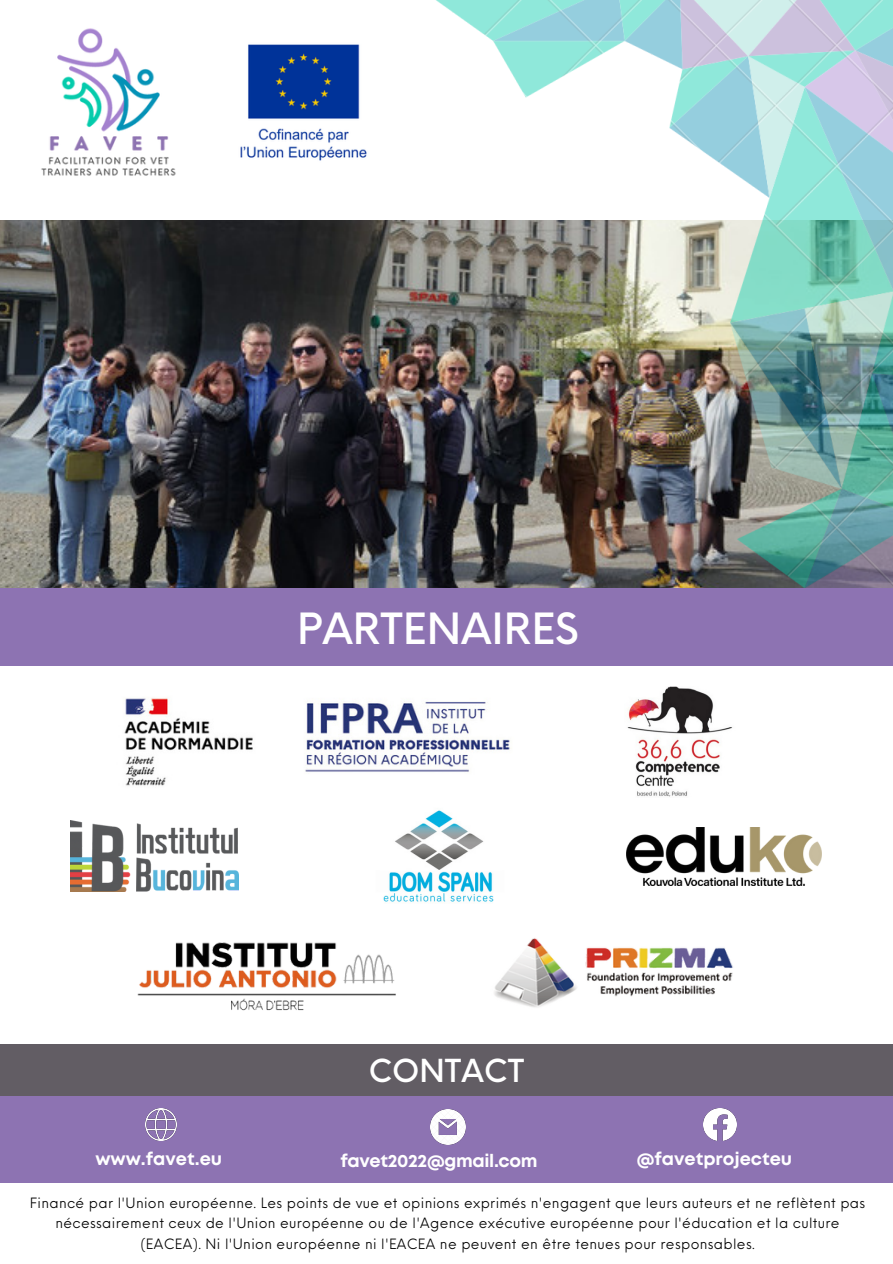
<style>
.page{position:relative;width:893px;height:1264px;background:#fff}
.page>*{position:absolute;margin:0;border:0;box-sizing:border-box;transform-origin:0 0}
.t1{font:500 42px "Neue Einstellung";color:#fff}
.t2{font:500 30.9px "Neue Einstellung";color:#fff}
.t3{font:700 17.85px "Mont";color:#fff}
.t4{font:700 17.85px "Mont";letter-spacing:-.02em;color:#fff}
.t5{font:13.8px/20.2px "Neue Einstellung";letter-spacing:.025em;color:#000;text-align:center}
</style>
<div class="page">
<div style="left:0;top:587px;width:892px;height:78px;background:#8d73b2"></div>
<img style="left:0;top:221px;width:416px;height:366px">
<img style="left:416px;top:0;width:476px;height:587px">
<img style="left:383px;top:810px;width:111px;height:92px">
<img style="left:124px;top:698px;width:387px;height:88px">
<img style="left:627px;top:686px;width:106px;height:111px">
<img style="left:71px;top:820px;width:167px;height:71px">
<div style="left:0;top:1075px;width:892px;height:107px;background:#8d73b2"></div>
<img style="left:145px;top:1108px;width:32px;height:32px">
<img style="left:703px;top:1108px;width:33px;height:32px">
<img style="left:430px;top:1109px;width:35px;height:35px">
<div style="left:0;top:1044px;width:892px;height:51px;background:#625d64"></div>
<img style="left:627px;top:827px;width:194px;height:58px">
<img style="left:494px;top:938px;width:239px;height:70px">
<img style="left:137px;top:942px;width:259px;height:69px">
<img style="left:41px;top:28px;width:135px;height:148px">
<img style="left:240px;top:44px;width:127px;height:117px">
<p class="t1" style="left:297px;top:591px;width:283px">PARTENAIRES</p>
<p class="t2" style="left:368px;top:1043px;width:157px">CONTACT</p>
<p class="t3" style="left:95px;top:1151px;width:128px">www.favet.eu</p>
<p class="t4" style="left:340px;top:1153px;width:198px">favet2022@gmail.com</p>
<p class="t3" style="left:636px;top:1152px;width:157px">@favetprojecteu</p>
<p class="t5" style="left:30px;top:1191px;width:836px">Financé par l'Union européenne. Les points de vue et opinions exprimés n'engagent que leurs auteurs et ne reflètent pas nécessairement ceux de l'Union européenne ou de l'Agence exécutive européenne pour l'éducation et la culture (EACEA). Ni l'Union européenne ni l'EACEA ne peuvent en être tenues pour responsables.</p>
</div>
